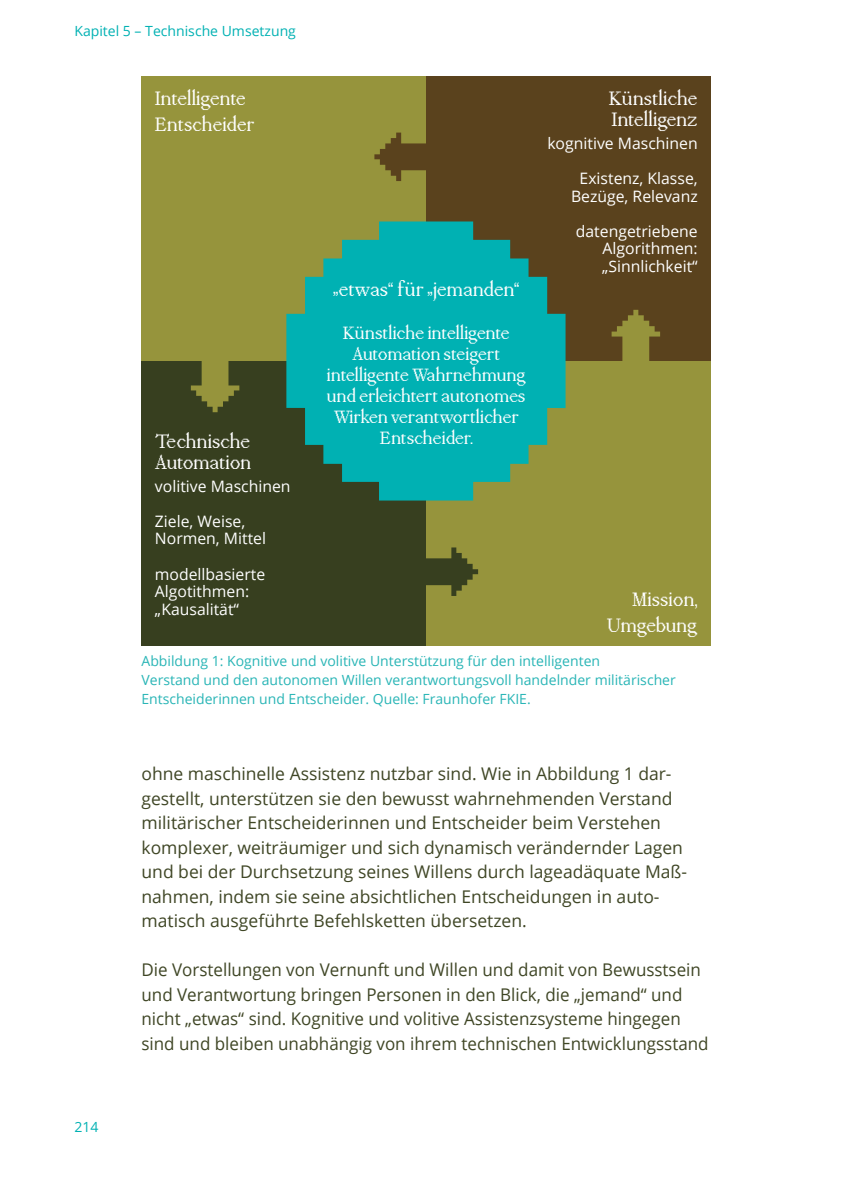
<style>
.page{position:relative;width:844px;height:1191px;background:#fff}
.page>*{position:absolute;margin:0;border:0;box-sizing:border-box;transform-origin:0 0}
.t1{font:21px/25.9px "PP Mondwest";letter-spacing:-.02em;color:#fff}
.t2{font:21px "PP Mondwest";color:#fff}
.t3{font:19.25px/21px "PP Mondwest";letter-spacing:-.02em;color:#fff;text-align:center}
.t4{font:17.5px/24.5px "Open Sans";color:#3f4625}
.t5{font:15.75px/17.5px "Open Sans";color:#fff}
.t6{font:14px/19.2px "Open Sans";color:#29b5b6}
.t7{font:14px "Open Sans";color:#00b1b3}
</style>
<div class="page">
<div style="left:141px;top:77px;width:285px;height:284px;background:#96943c"></div>
<div style="left:426px;top:361px;width:284px;height:284px;background:#96943c"></div>
<div style="left:426px;top:77px;width:284px;height:284px;background:#5a421d"></div>
<div style="left:141px;top:361px;width:285px;height:284px;background:#373f1f"></div>
<svg style="left:286px;top:221px;width:279px;height:279px;fill:#00b1b3"></svg>
<svg style="left:191px;top:361px;width:48px;height:51px"></svg>
<svg style="left:611px;top:310px;width:49px;height:51px"></svg>
<svg style="left:426px;top:547px;width:52px;height:49px"></svg>
<svg style="left:374px;top:133px;width:52px;height:48px"></svg>
<p class="t7" style="left:74px;top:21px;width:223px">Kapitel 5 – Technische Umsetzung</p>
<p class="t1" style="left:154px;top:85px;width:101px">Intelligente<br>Entscheider</p>
<p class="t1" style="left:155px;top:430px;width:98px;line-height:21px">Technische<br>Automation</p>
<p class="t5" style="left:155px;top:477px;width:137px">volitive Maschinen</p>
<p class="t5" style="left:155px;top:512px;width:113px">Ziele, Weise,<br>Normen, Mittel</p>
<p class="t5" style="left:155px;top:564px;width:112px">modellbasierte<br>Algotithmen: „Kausalität“</p>
<p class="t2" style="left:332px;top:276px;width:188px">„etwas“ für „jemanden“</p>
<p class="t3" style="left:326px;top:322px;width:201px">Künstliche intelligente<br>Automation steigert intelligente Wahrnehmung und erleichtert autonomes<br>Wirken verantwortlicher<br>Entscheider.</p>
<p class="t1" style="left:608px;top:88px;width:91px;line-height:21px">Künstliche<br>Intelligenz</p>
<p class="t5" style="left:547px;top:134px;width:152px">kognitive Maschinen</p>
<p class="t5" style="left:571px;top:169px;width:128px;text-align:center">Existenz, Klasse,<br>Bezüge, Relevanz</p>
<p class="t5" style="left:602px;top:222px;width:97px;text-align:justify;text-indent:-26px">datengetriebene Algorithmen: „Sinnlichkeit“</p>
<p class="t1" style="left:606px;top:586px;width:92px;text-align:right">Mission,<br>Umgebung</p>
<p class="t6" style="left:141px;top:650px;width:535px">Abbildung 1: Kognitive und volitive Unterstützung für den intelligenten<br>Verstand und den autonomen Willen verantwortungsvoll handelnder militärischer<br>Entscheiderinnen und Entscheider. Quelle: Fraunhofer FKIE.</p>
<p class="t7" style="left:74px;top:1117px;width:26px">214</p>
<p class="t4" style="left:141px;top:761px;width:547px">ohne maschinelle Assistenz nutzbar sind. Wie in Abbildung 1 dar&shy;gestellt, unterstützen sie den bewusst wahrnehmenden Verstand militärischer Entscheiderinnen und Entscheider beim Verstehen komplexer, weiträumiger und sich dynamisch verändernder Lagen und bei der Durchsetzung seines Willens durch lageadäquate Maß&shy;nahmen, indem sie seine absichtlichen Entscheidungen in auto&shy;matisch ausgeführte Befehlsketten übersetzen.</p>
<p class="t4" style="left:141px;top:957px;width:568px">Die Vorstellungen von Vernunft und Willen und damit von Bewusstsein und Verantwortung bringen Personen in den Blick, die „jemand“ und nicht „etwas“ sind. Kognitive und volitive Assistenzsysteme hingegen sind und bleiben unabhängig von ihrem technischen Entwicklungsstand</p>
</div>
